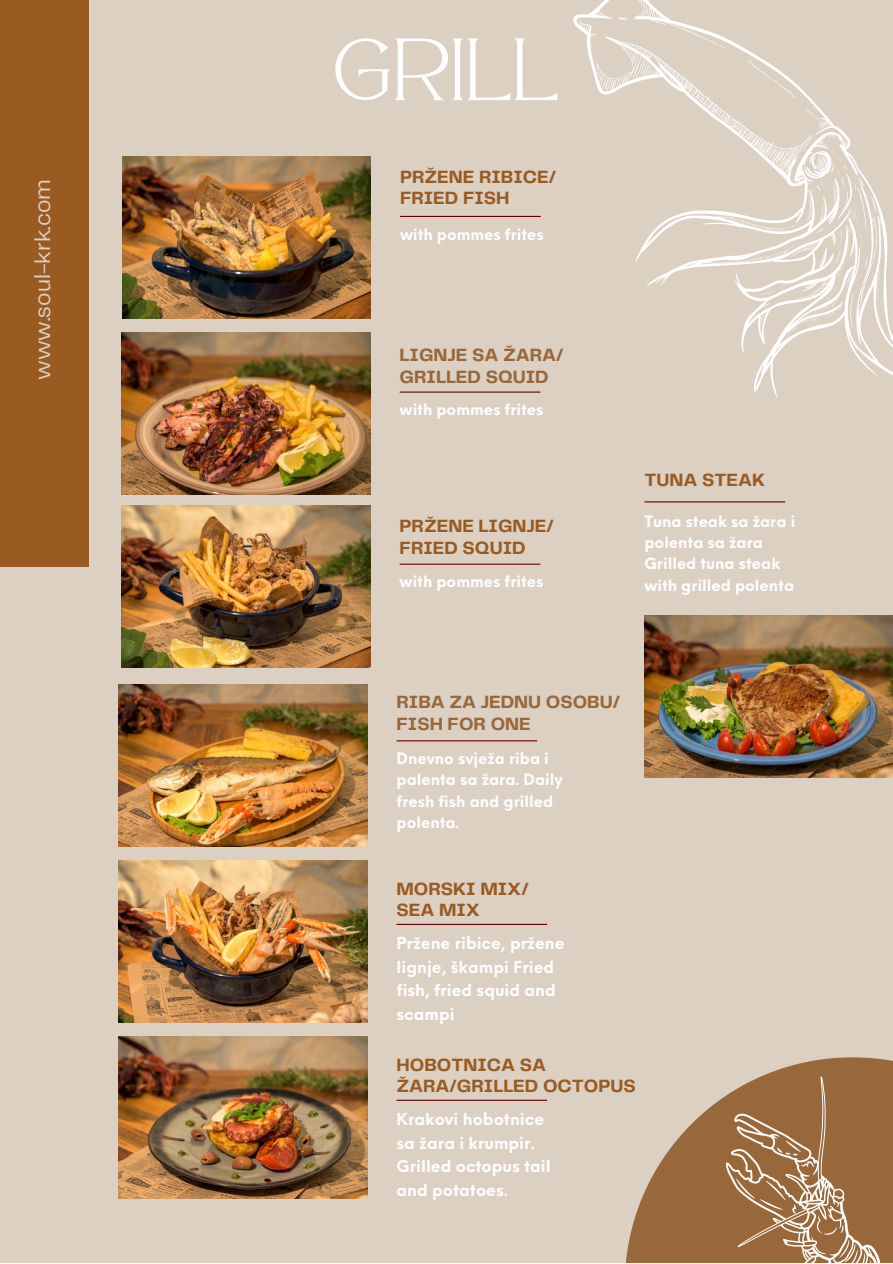
<style>
.page{position:relative;width:893px;height:1264px;background:#fff}
.page>*{position:absolute;margin:0;border:0;box-sizing:border-box;transform-origin:0 0}
.t1{font:88.2px "Atteron";color:#fff}
.t2{font:22.5px "Telegraf";color:#dbd0c2}
.t3{font:700 18.45px/21.3px "Telegraf";color:#9a5b23}
.t4{font:700 18.45px/21.3px "Telegraf";color:#98673a}
.t5{font:700 16.2px/23.5px "Neue Einstellung";color:#fefdfd}
.t6{font:700 15.3px/21.3px "Neue Einstellung";color:#fefdfd}
</style>
<div class="page">
<div style="left:0;top:0;width:892px;height:1262px;background:#dbd0c2"></div>
<img style="left:119px;top:684px;width:248px;height:162px">
<img style="left:122px;top:332px;width:248px;height:162px">
<img style="left:122px;top:505px;width:248px;height:162px">
<img style="left:122px;top:156px;width:249px;height:162px">
<hr style="left:396px;top:740px;width:141px;height:1px;background:#690000">
<hr style="left:399px;top:391px;width:141px;height:1px;background:#690000">
<hr style="left:399px;top:563px;width:141px;height:1px;background:#690000">
<hr style="left:400px;top:216px;width:140px;height:1px;background:#690000">
<div style="left:0;top:0;width:89px;height:567px;background:#9a5b23"></div>
<svg style="left:626px;top:1057px;width:266px;height:205px;fill:#98673a"></svg>
<svg style="left:573px;top:0;width:319px;height:397px"></svg>
<svg style="left:618px;top:17px;width:9px;height:3px"></svg>
<svg style="left:772px;top:149px;width:5px;height:9px"></svg>
<svg style="left:709px;top:106px;width:10px;height:8px"></svg>
<svg style="left:761px;top:148px;width:6px;height:6px"></svg>
<svg style="left:594px;top:33px;width:4px;height:3px"></svg>
<svg style="left:805px;top:109px;width:20px;height:16px"></svg>
<svg style="left:689px;top:30px;width:13px;height:6px"></svg>
<svg style="left:746px;top:60px;width:51px;height:40px"></svg>
<svg style="left:871px;top:196px;width:5px;height:17px"></svg>
<svg style="left:736px;top:220px;width:8px;height:4px"></svg>
<svg style="left:876px;top:307px;width:3px;height:7px"></svg>
<svg style="left:864px;top:257px;width:3px;height:12px"></svg>
<svg style="left:849px;top:292px;width:11px;height:36px"></svg>
<svg style="left:827px;top:275px;width:12px;height:24px"></svg>
<svg style="left:780px;top:284px;width:5px;height:6px"></svg>
<svg style="left:835px;top:249px;width:5px;height:15px"></svg>
<svg style="left:759px;top:290px;width:15px;height:5px"></svg>
<svg style="left:802px;top:136px;width:64px;height:108px"></svg>
<img style="left:119px;top:1036px;width:248px;height:162px">
<hr style="left:396px;top:1099px;width:151px;height:1px;background:#690000">
<img style="left:119px;top:860px;width:248px;height:162px">
<hr style="left:396px;top:923px;width:151px;height:2px;background:#690000">
<img style="left:644px;top:615px;width:248px;height:162px">
<hr style="left:644px;top:501px;width:141px;height:1px;background:#690000">
<svg style="left:719px;top:1072px;width:167px;height:190px"></svg>
<p class="t2" style="left:33px;top:380px;width:202px;rotate:-90deg">www.soul-krk.com</p>
<p class="t1" style="left:333px;top:18px;width:227px">GRILL</p>
<p class="t3" style="left:400px;top:167px;width:157px">PRŽENE RIBICE/</p>
<p class="t3" style="left:400px;top:189px;width:111px">FRIED FISH</p>
<p class="t6" style="left:400px;top:222px;width:145px">with pommes frites</p>
<p class="t4" style="left:399px;top:345px;width:165px">LIGNJE SA ŽARA/</p>
<p class="t4" style="left:399px;top:367px;width:150px">GRILLED SQUID</p>
<p class="t6" style="left:399px;top:398px;width:145px">with pommes frites</p>
<p class="t3" style="left:399px;top:516px;width:156px">PRŽENE LIGNJE/</p>
<p class="t3" style="left:399px;top:538px;width:127px">FRIED SQUID</p>
<p class="t6" style="left:399px;top:570px;width:145px">with pommes frites</p>
<p class="t3" style="left:644px;top:470px;width:122px">TUNA STEAK</p>
<p class="t6" style="left:644px;top:509px;width:152px">Tuna steak sa žara i polenta sa žara<br>Grilled tuna steak with grilled polenta</p>
<p class="t4" style="left:396px;top:692px;width:225px">RIBA ZA JEDNU OSOBU/<br>FISH FOR ONE</p>
<p class="t6" style="left:396px;top:746px;width:168px">Dnevno svježa riba i palenta sa žara. Daily fresh fish and grilled polenta.</p>
<p class="t3" style="left:396px;top:878px;width:134px">MORSKI MIX/</p>
<p class="t3" style="left:396px;top:900px;width:85px">SEA MIX</p>
<p class="t5" style="left:396px;top:929px;width:169px">Pržene ribice, pržene lignje, škampi Fried fish, fried squid and scampi</p>
<p class="t3" style="left:396px;top:1054px;width:241px">HOBOTNICA SA<br>ŽARA/GRILLED OCTOPUS</p>
<p class="t5" style="left:396px;top:1105px;width:156px">Krakovi hobotnice sa žara i krumpir.<br>Grilled octopus tail and potatoes.</p>
</div>
